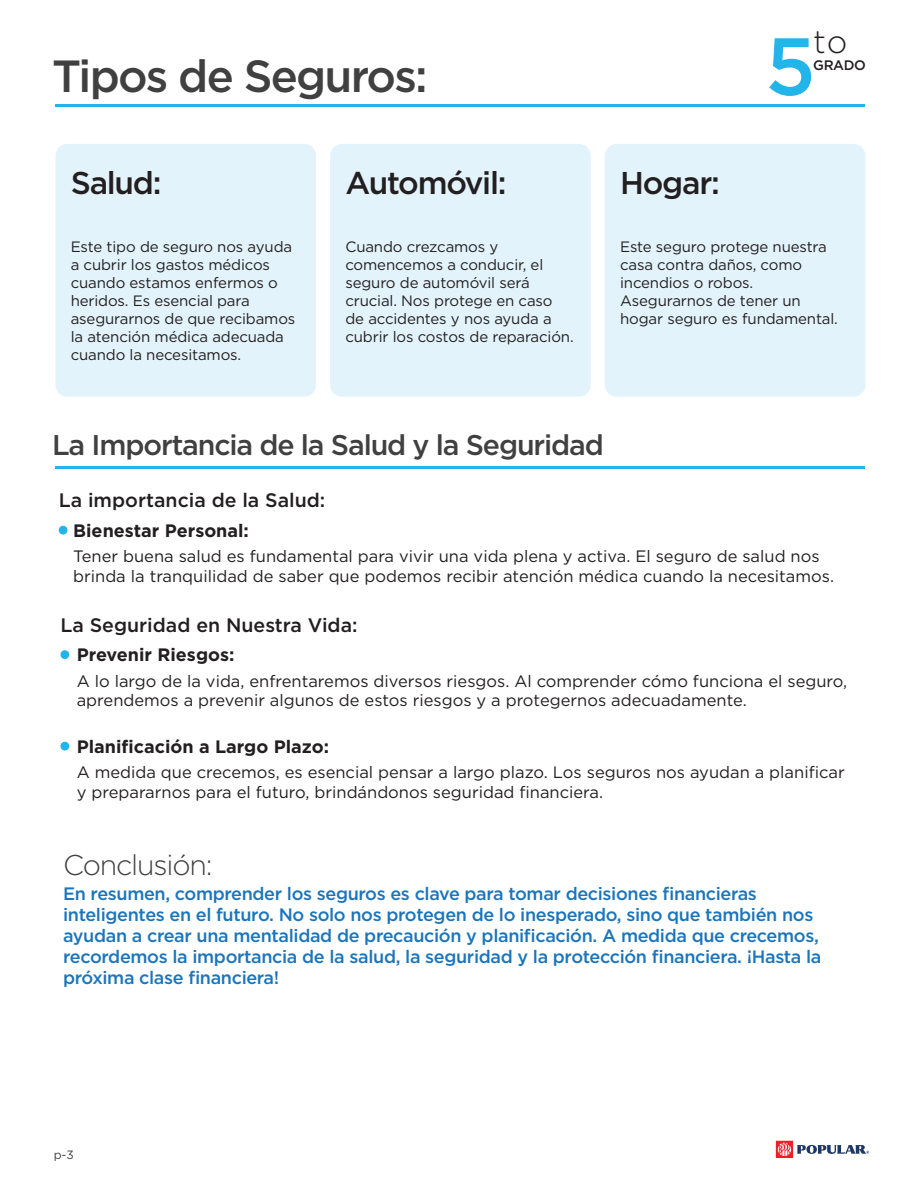
<style>
.page{position:relative;width:918px;height:1188px;background:#fff}
.page>*{position:absolute;margin:0;border:0;box-sizing:border-box;transform-origin:0 0}
.t1{font:500 81px "Gotham";color:#23b5e9}
.t2{font:500 45px "Gotham";letter-spacing:-.04em;color:#404041}
.t3{font:300 32.25px "Gotham";color:#231f20}
.t4{font:500 31.5px "Gotham";letter-spacing:-.04em;color:#231f20}
.t5{font:500 28.5px "Gotham";letter-spacing:-.04em;color:#404041}
.t6{font:300 28.5px "Gotham";letter-spacing:-.04em;color:#404041}
.t7{font:500 19.5px "Gotham";color:#231f20}
.t8{font:500 18px/21px "Gotham";letter-spacing:-.02em;color:#1b75bb}
.t9{font:700 18px "Gotham";color:#231f20}
.t10{font:16.5px/19.5px "Gotham";color:#231f20}
.t11{font:15px/18px "Gotham";letter-spacing:-.01em;color:#231f20}
.t12{font:500 13.8px "Gotham";letter-spacing:-.03em;color:#231f20}
.t13{font:12px "Gotham";color:#3f3f3f}
</style>
<div class="page">
<svg style="left:776px;top:1141px;width:93px;height:17px"></svg>
<div style="left:59px;top:526px;width:9px;height:9px;background:#23b5e9;border-radius:50%"></div>
<div style="left:60px;top:650px;width:9px;height:9px;background:#23b5e9;border-radius:50%"></div>
<div style="left:60px;top:742px;width:9px;height:9px;background:#23b5e9;border-radius:50%"></div>
<hr style="left:55px;top:105px;width:810px;height:2px;background:#23b5e9">
<hr style="left:55px;top:467px;width:810px;height:2px;background:#23b5e9">
<div style="left:55px;top:144px;width:261px;height:253px;background:#e3f3fb;border-radius:12px"></div>
<div style="left:330px;top:144px;width:261px;height:253px;background:#e3f3fb;border-radius:12px"></div>
<div style="left:605px;top:144px;width:260px;height:253px;background:#e3f3fb;border-radius:12px"></div>
<h2 class="t2" style="left:52px;top:46px;width:377px">Tipos de Seguros:</h2>
<h3 class="t4" style="left:71px;top:162px;width:92px">Salud:</h3>
<p class="t11" style="left:71px;top:237px;width:226px">Este tipo de seguro nos ayuda a cubrir los gastos médicos cuando estamos enfermos o heridos. Es esencial para asegurarnos de que recibamos la atención médica adecuada cuando la necesitamos.</p>
<h3 class="t4" style="left:345px;top:162px;width:163px">Automóvil:</h3>
<p class="t11" style="left:345px;top:237px;width:230px">Cuando crezcamos y comencemos a conducir, el seguro de automóvil será crucial. Nos protege en caso de accidentes y nos ayuda a cubrir los costos de reparación.</p>
<h3 class="t4" style="left:620px;top:162px;width:101px">Hogar:</h3>
<h3 class="t3" style="left:813px;top:22px;width:36px">to</h3>
<h1 class="t1" style="left:765px;top:13px;width:52px">5</h1>
<p class="t12" style="left:813px;top:56px;width:54px">GRADO</p>
<p class="t11" style="left:620px;top:237px;width:219px">Este seguro protege nuestra casa contra daños, como incendios o robos.<br>Asegurarnos de tener un hogar seguro es fundamental.</p>
<h3 class="t5" style="left:52px;top:426px;width:553px">La Importancia de la Salud y la Seguridad</h3>
<p class="t7" style="left:59px;top:487px;width:268px">La importancia de la Salud:</p>
<p class="t9" style="left:73px;top:518px;width:177px">Bienestar Personal:</p>
<p class="t10" style="left:73px;top:546px;width:762px">Tener buena salud es fundamental para vivir una vida plena y activa. El seguro de salud nos brinda la tranquilidad de saber que podemos recibir atención médica cuando la necesitamos.</p>
<p class="t7" style="left:60px;top:612px;width:299px">La Seguridad en Nuestra Vida:</p>
<p class="t9" style="left:77px;top:643px;width:159px">Prevenir Riesgos:</p>
<p class="t10" style="left:77px;top:671px;width:772px">A lo largo de la vida, enfrentaremos diversos riesgos. Al comprender cómo funciona el seguro, aprendemos a prevenir algunos de estos riesgos y a protegernos adecuadamente.</p>
<p class="t9" style="left:77px;top:734px;width:254px">Planificación a Largo Plazo:</p>
<p class="t10" style="left:77px;top:762px;width:769px">A medida que crecemos, es esencial pensar a largo plazo. Los seguros nos ayudan a planificar y prepararnos para el futuro, brindándonos seguridad financiera.</p>
<h3 class="t6" style="left:63px;top:847px;width:151px">Conclusión:</h3>
<p class="t8" style="left:63px;top:882px;width:760px">En resumen, comprender los seguros es clave para tomar decisiones financieras inteligentes en el futuro. No solo nos protegen de lo inesperado, sino que también nos ayudan a crear una mentalidad de precaución y planificación. A medida que crecemos, recordemos la importancia de la salud, la seguridad y la protección financiera. ¡Hasta la próxima clase financiera!</p>
<p class="t13" style="left:54px;top:1147px;width:22px">p-3</p>
</div>
